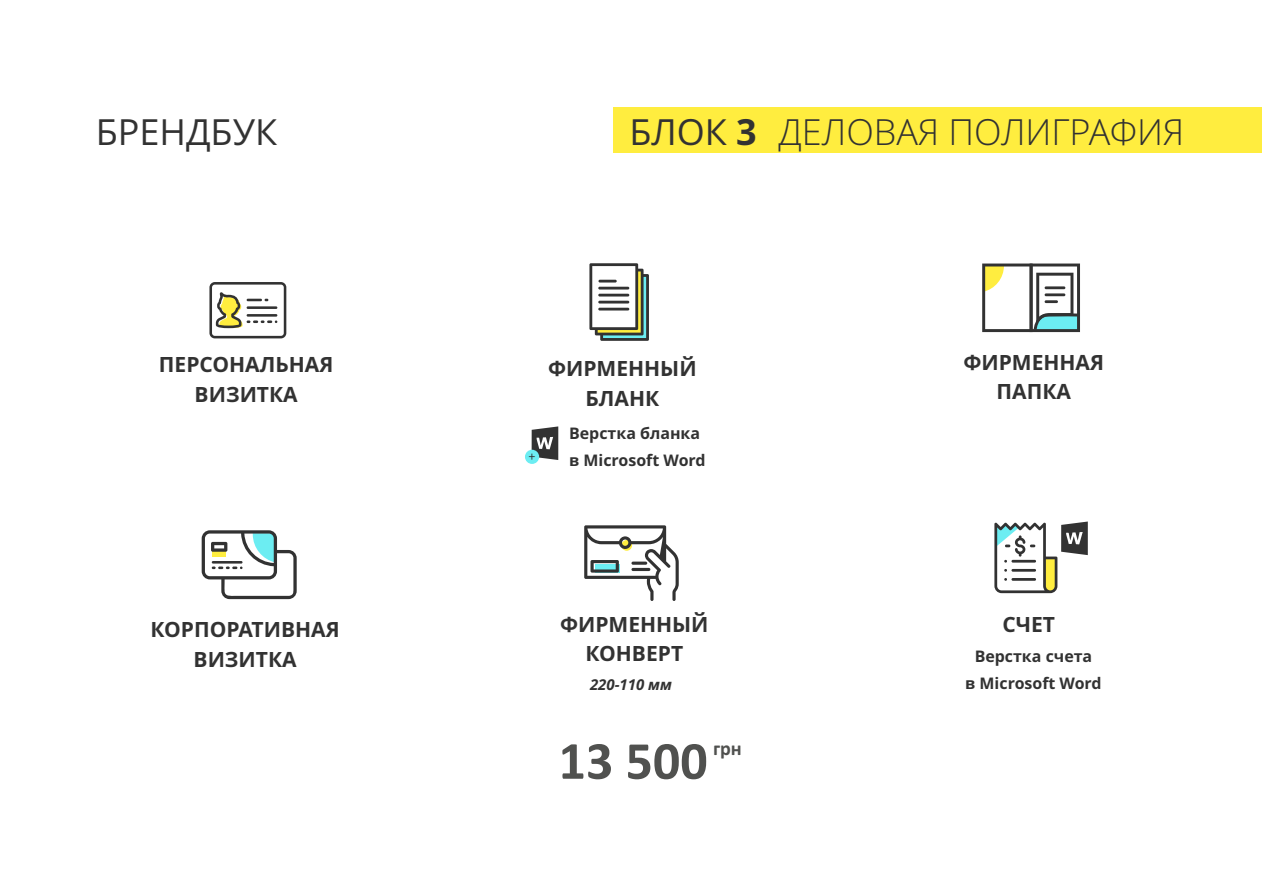
<style>
.page{position:relative;width:1262px;height:893px;background:#fff}
.page>*{position:absolute;margin:0;border:0;box-sizing:border-box;transform-origin:0 0}
.t1{font:700 54px "Calibri";color:#50514f}
.t2{font:300 36px "Open Sans";color:#323232}
.t3{font:36px "Open Sans";color:#323232}
.t4{font:700 21px/29.7px "Open Sans";color:#323232;text-align:center}
.t5{font:700 20.1px "Calibri";color:#50514f}
.t6{font:700 15.9px/26.8px "Open Sans";color:#323232}
.t7{font:italic 700 15px "Open Sans";color:#323232}
.t8{font:12.3px "Open Sans";color:#323232}
.s1{font-weight:400}
.s2{font-weight:700}
</style>
<div class="page">
<div style="left:613px;top:108px;width:649px;height:45px;background:#ffed3f"></div>
<svg style="left:589px;top:263px;width:60px;height:78px"></svg>
<hr style="left:598px;top:287px;width:31px;height:2px;background:#323232">
<hr style="left:598px;top:294px;width:31px;height:2px;background:#323232">
<hr style="left:598px;top:301px;width:31px;height:2px;background:#323232">
<hr style="left:598px;top:308px;width:31px;height:2px;background:#323232">
<svg style="left:209px;top:282px;width:77px;height:56px"></svg>
<hr style="left:247px;top:306px;width:30px;height:3px;background:#323232">
<hr style="left:247px;top:314px;width:30px;height:2px;background:#323232">
<svg style="left:202px;top:530px;width:95px;height:69px"></svg>
<hr style="left:212px;top:561px;width:30px;height:2px;background:#323232">
<svg style="left:982px;top:263px;width:98px;height:69px"></svg>
<hr style="left:1044px;top:286px;width:21px;height:3px;background:#323232">
<hr style="left:1044px;top:293px;width:21px;height:3px;background:#323232">
<hr style="left:1044px;top:300px;width:14px;height:3px;background:#323232">
<svg style="left:994px;top:521px;width:93px;height:72px"></svg>
<svg style="left:584px;top:525px;width:94px;height:76px"></svg>
<hr style="left:631px;top:561px;width:16px;height:3px;background:#323232;border-radius:2px">
<hr style="left:631px;top:568px;width:19px;height:3px;background:#323232;border-radius:2px">
<svg style="left:531px;top:426px;width:27px;height:34px"></svg>
<div style="left:525px;top:449px;width:14px;height:15px;background:#6cedf2;border-radius:50%"></div>
<h2 class="t3" style="left:96px;top:118px;width:183px">БРЕНДБУК</h2>
<h2 class="t2" style="left:629px;top:117px;width:556px"><span class="s1">БЛОК</span> <span class="s2">3</span> ДЕЛОВАЯ ПОЛИГРАФИЯ</h2>
<p class="t4" style="left:159px;top:352px;width:176px">ПЕРСОНАЛЬНАЯ<br>ВИЗИТКА</p>
<p class="t4" style="left:150px;top:617px;width:191px">КОРПОРАТИВНАЯ<br>ВИЗИТКА</p>
<p class="t8" style="left:528px;top:452px;width:9px">+</p>
<p class="t4" style="left:548px;top:356px;width:150px">ФИРМЕННЫЙ<br>БЛАНК</p>
<p class="t6" style="left:569px;top:421px;width:138px">Верстка бланка в Microsoft Word</p>
<p class="t4" style="left:963px;top:349px;width:142px">ФИРМЕННАЯ<br>ПАПКА</p>
<p class="t4" style="left:560px;top:611px;width:150px">ФИРМЕННЫЙ<br>КОНВЕРТ</p>
<p class="t4" style="left:1002px;top:612px;width:54px">СЧЕТ</p>
<p class="t6" style="left:974px;top:644px;width:119px">Верстка счета</p>
<p class="t7" style="left:590px;top:678px;width:83px">220-110 мм</p>
<p class="t6" style="left:965px;top:671px;width:138px">в Microsoft Word</p>
<h1 class="t1" style="left:558px;top:738px;width:151px">13 500</h1>
<p class="t5" style="left:713px;top:740px;width:30px">грн</p>
</div>
